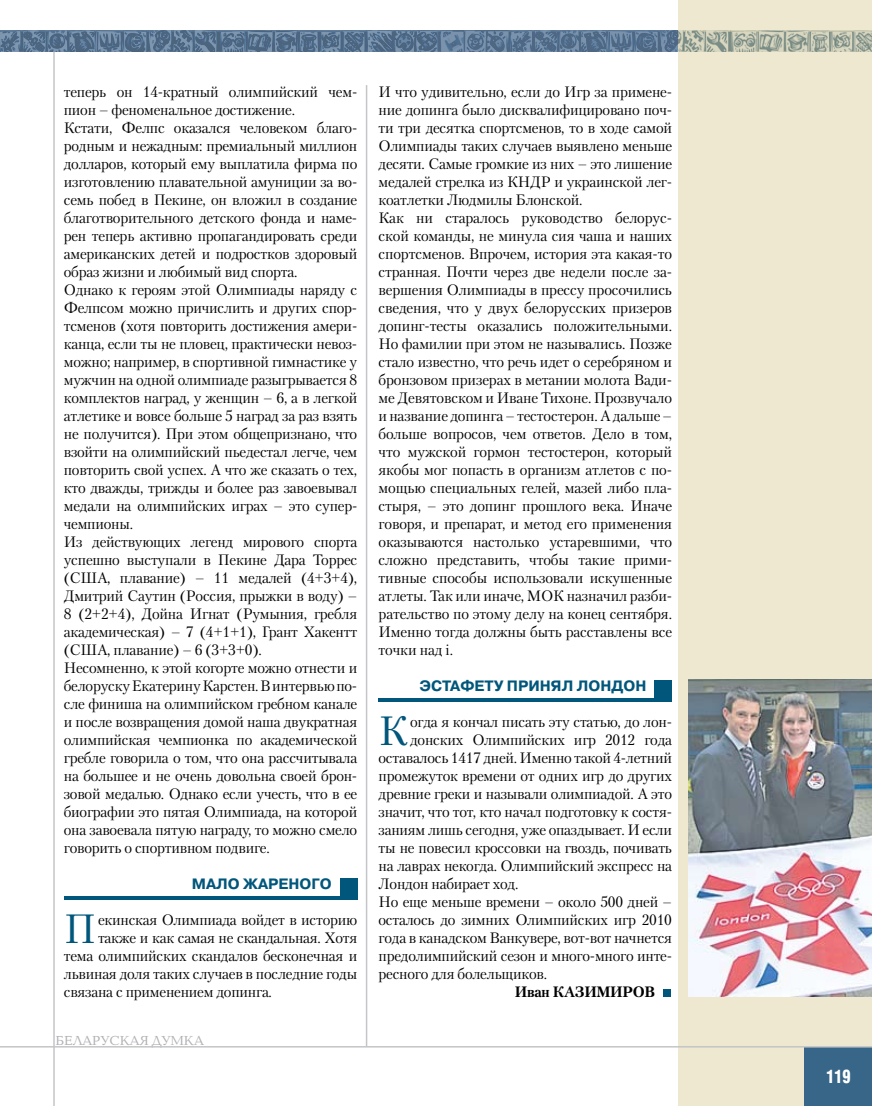
<style>
.page{position:relative;width:872px;height:1106px;background:#fff}
.page>*{position:absolute;margin:0;border:0;box-sizing:border-box;transform-origin:0 0}
.t1{font:40.65px "Petersburg C";color:#00567b}
.t2{font:700 18px "AG Letterica Cond L";color:#fff;scale:.9 1}
.t3{font:15px/18px "Petersburg C";letter-spacing:-.015em;color:#000}
.t4{font:700 15px "Pragmatica C";color:#00567b}
.t5{font:700 15px "Petersburg C";letter-spacing:-.015em;color:#000}
.t6{font:13.5px "Baltica C";color:#aeafb2}
</style>
<div class="page">
<div style="left:678px;top:0;width:194px;height:1106px;background:#efe8d1"></div>
<hr style="left:53px;top:52px;width:2px;height:1054px;background:#c3c5c7">
<hr style="left:366px;top:85px;width:1px;height:961px;background:#c3c5c7">
<div style="left:804px;top:1047px;width:68px;height:59px;background:#386688"></div>
<svg style="left:0;top:31px;width:872px;height:21px;background:#6e8497"></svg>
<hr style="left:0;top:1046px;width:872px;height:1px;background:#c3c5c7">
<div style="left:663px;top:988px;width:7px;height:8px;background:#00567b"></div>
<img style="left:688px;top:679px;width:184px;height:317px">
<div style="left:340px;top:877px;width:18px;height:21px;background:#00567b"></div>
<hr style="left:65px;top:896px;width:293px;height:3px;background:#00567b">
<div style="left:654px;top:679px;width:18px;height:21px;background:#00567b"></div>
<hr style="left:378px;top:698px;width:294px;height:3px;background:#00567b">
<p class="t3" style="left:64px;top:82px;width:295px">теперь он 14-кратный олимпийский чем&shy;пион – феноменальное достижение.<br>Кстати, Фелпс оказался человеком благо&shy;родным и нежадным: премиальный миллион долларов, который ему выплатила фирма по изготовлению плавательной амуниции за во&shy;семь побед в Пекине, он вложил в создание благотворительного детского фонда и наме&shy;рен теперь активно пропагандировать среди американских детей и подростков здоровый образ жизни и любимый вид спорта.<br>Однако к героям этой Олимпиады наряду с Фелпсом можно причислить и других спор&shy;тсменов (хотя повторить достижения амери&shy;канца, если ты не пловец, практически невоз&shy;можно; например, в спортивной гимнастике у мужчин на одной олимпиаде разыгрывается 8 комплектов наград, у женщин – 6, а в легкой атлетике и вовсе больше 5 наград за раз взять не получится). При этом общепризнано, что взойти на олимпийский пьедестал легче, чем повторить свой успех. А что же сказать о тех, кто дважды, трижды и более раз завоевывал медали на олимпийских играх – это супер&shy;чемпионы.<br>Из действующих легенд мирового спорта успешно выступали в Пекине Дара Торрес (США, плавание) – 11 медалей (4+3+4), Дмитрий Саутин (Россия, прыжки в воду) – 8 (2+2+4), Дойна Игнат (Румыния, гребля академическая) – 7 (4+1+1), Грант Хакентт (США, плавание) – 6 (3+3+0).<br>Несомненно, к этой когорте можно отнести и белоруску Екатерину Карстен. В интервью по&shy;сле финиша на олимпийском гребном канале и после возвращения домой наша двукратная олимпийская чемпионка по академической гребле говорила о том, что она рассчитывала на большее и не очень довольна своей брон&shy;зовой медалью. Однако если учесть, что в ее биографии это пятая Олимпиада, на которой она завоевала пятую награду, то можно смело говорить о спортивном подвиге.</p>
<p class="t4" style="left:192px;top:875px;width:139px">Мало жарено го</p>
<h1 class="t1" style="left:64px;top:904px;width:34px">П</h1>
<p class="t3" style="left:98px;top:910px;width:261px">екинская Олимпиада войдет в историю</p>
<p class="t3" style="left:98px;top:928px;width:261px">также и как самая не скандальная. Хотя</p>
<p class="t3" style="left:64px;top:946px;width:295px">тема олимпийских скандалов бесконечная и</p>
<p class="t3" style="left:64px;top:964px;width:295px">львиная доля таких случаев в последние годы</p>
<p class="t3" style="left:64px;top:982px;width:210px">связана с применением допинга.</p>
<p class="t6" style="left:56px;top:1033px;width:150px">БЕЛАРУСКАЯ ДУМКА</p>
<p class="t3" style="left:378px;top:82px;width:295px">И что удивительно, если до Игр за примене&shy;ние допинга было дисквалифицировано поч&shy;ти три десятка спортсменов, то в ходе самой Олимпиады таких случаев выявлено меньше десяти. Самые громкие из них – это лишение медалей стрелка из КНДР и украинской лег&shy;коатлетки Людмилы Блонской.<br>Как ни старалось руководство белорус&shy;ской команды, не минула сия чаша и наших спортсменов. Впрочем, история эта какая-то странная. Почти через две недели после за&shy;вершения Олимпиады в прессу просочились сведения, что у двух белорусских призеров допинг-тесты оказались положительными.<br>Но фамилии при этом не назывались. Позже стало известно, что речь идет о серебряном и бронзовом призерах в метании молота Вади&shy;ме Девятовском и Иване Тихоне. Прозвучало и название допинга – тестостерон. А дальше – больше вопросов, чем ответов. Дело в том, что мужской гормон тестостерон, который якобы мог попасть в организм атлетов с по&shy;мощью специальных гелей, мазей либо пла&shy;стыря, – это допинг прошлого века. Иначе говоря, и препарат, и метод его применения оказываются настолько устаревшими, что сложно представить, чтобы такие прими&shy;тивные способы использовали искушенные атлеты. Так или иначе, МОК назначил разби&shy;рательство по этому делу на конец сентября.<br>Именно тогда должны быть расставлены все точки над i.</p>
<p class="t4" style="left:419px;top:677px;width:228px">Эстафету принял Лондон</p>
<h1 class="t1" style="left:378px;top:706px;width:31px">К</h1>
<p class="t3" style="left:410px;top:712px;width:263px">огда я кончал писать эту статью, до лон-</p>
<p class="t3" style="left:410px;top:730px;width:263px">донских Олимпийских игр 2012 года</p>
<p class="t3" style="left:378px;top:748px;width:295px">оставалось 1417 дней. Именно такой 4-летний</p>
<p class="t3" style="left:378px;top:766px;width:295px">промежуток времени от одних игр до других</p>
<p class="t3" style="left:378px;top:784px;width:295px">древние греки и называли олимпиадой. А это</p>
<p class="t3" style="left:378px;top:802px;width:295px">значит, что тот, кто начал подготовку к состя-</p>
<p class="t3" style="left:378px;top:820px;width:295px">заниям лишь сегодня, уже опаздывает. И если</p>
<p class="t3" style="left:378px;top:838px;width:295px">ты не повесил кроссовки на гвоздь, почивать</p>
<p class="t3" style="left:378px;top:856px;width:295px">на лаврах некогда. Олимпийский экспресс на</p>
<p class="t3" style="left:378px;top:874px;width:141px">Лондон набирает ход.</p>
<p class="t3" style="left:378px;top:892px;width:295px">Но еще меньше времени – около 500 дней –</p>
<p class="t3" style="left:378px;top:910px;width:295px">осталось до зимних Олимпийских игр 2010</p>
<p class="t3" style="left:378px;top:928px;width:295px">года в канадском Ванкувере, вот-вот начнется</p>
<p class="t3" style="left:378px;top:946px;width:295px">предолимпийский сезон и много-много инте-</p>
<p class="t3" style="left:378px;top:964px;width:170px">ресного для болельщиков.</p>
<p class="t5" style="left:515px;top:982px;width:142px">Иван КАЗИМИРОВ</p>
<p class="t2" style="left:826px;top:1065px;width:29px">119</p>
</div>
